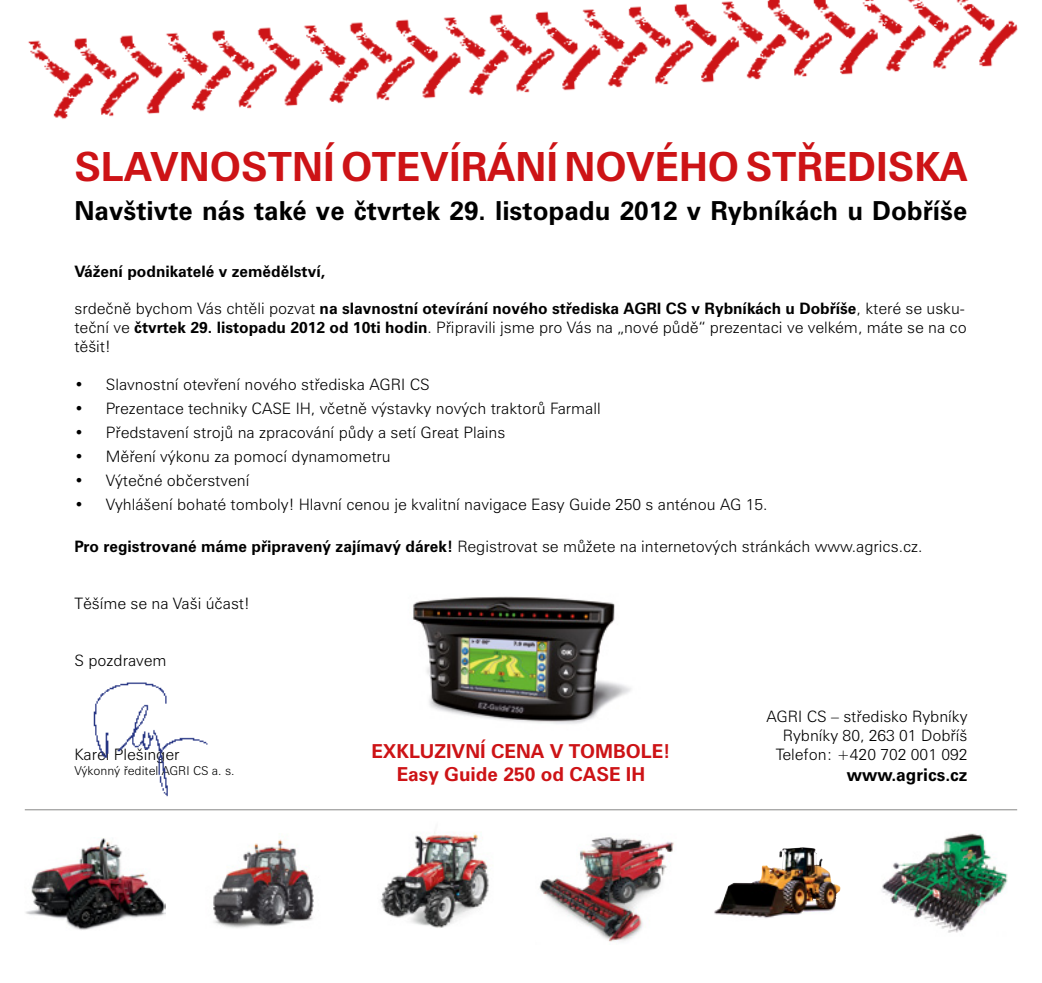
<style>
.page{position:relative;width:1042px;height:983px;background:#fff}
.page>*{position:absolute;margin:0;border:0;box-sizing:border-box;transform-origin:0 0}
.t1{font:700 40.25px "Zurich AT";color:#cd1316}
.t2{font:700 26.25px "Zurich AT";color:#000}
.t3{font:700 19.25px/23.1px "Zurich AT";color:#cd1316;text-align:center}
.t4{font:700 17.5px "Zurich AT";color:#000}
.t5{font:300 15.75px/18.9px "Zurich AT";color:#000}
.t6{font:700 15.75px "Zurich AT";color:#000}
.t7{font:300 12.25px "Zurich AT";color:#000}
.s1{font-weight:700}
</style>
<div class="page">
<img style="left:25px;top:838px;width:140px;height:92px">
<img style="left:213px;top:839px;width:101px;height:89px">
<img style="left:380px;top:832px;width:109px;height:96px">
<img style="left:539px;top:837px;width:135px;height:105px">
<img style="left:882px;top:833px;width:126px;height:100px">
<img style="left:714px;top:847px;width:126px;height:71px">
<hr style="left:25px;top:809px;width:992px;height:1px;background:#878786">
<img style="left:93px;top:682px;width:115px;height:115px">
<img style="left:28px;top:35px;width:133px;height:84px">
<img style="left:161px;top:27px;width:138px;height:85px">
<img style="left:299px;top:19px;width:140px;height:85px">
<img style="left:439px;top:11px;width:138px;height:85px">
<img style="left:577px;top:3px;width:139px;height:85px">
<img style="left:716px;top:0;width:140px;height:80px">
<img style="left:856px;top:0;width:162px;height:72px">
<img style="left:413px;top:596px;width:218px;height:128px">
<h1 class="t1" style="left:74px;top:142px;width:894px">SLAVNOSTNÍ OTEVÍRÁNÍ NOVÉHO STŘEDISKA</h1>
<h2 class="t2" style="left:74px;top:194px;width:894px">Navštivte nás také ve čtvrtek 29. listopadu 2012 v Rybníkách u Dobříše</h2>
<p class="t6" style="left:74px;top:261px;width:252px">Vážení podnikatelé v zemědělství,</p>
<p class="t5" style="left:74px;top:299px;width:894px">srdečně bychom Vás chtěli pozvat <span class="s1">na slavnostní otevírání nového střediska AGRI CS v Rybníkách u Dobříše</span>, které se usku&shy;teční ve <span class="s1">čtvrtek 29. listopadu 2012 od 10ti hodin</span>. Připravili jsme pro Vás na „nové půdě“ prezentaci ve velkém, máte se na co těšit!</p>
<p class="t5" style="left:74px;top:375px;width:357px">• Slavnostní otevření nového střediska AGRI CS</p>
<p class="t5" style="left:74px;top:399px;width:528px">• Prezentace techniky CASE IH, včetně výstavky nových traktorů Farmall</p>
<p class="t5" style="left:74px;top:422px;width:432px">• Představení strojů na zpracování půdy a setí Great Plains</p>
<p class="t5" style="left:74px;top:446px;width:318px">• Měření výkonu za pomocí dynamometru</p>
<p class="t5" style="left:74px;top:470px;width:176px">• Výtečné občerstvení</p>
<p class="t5" style="left:74px;top:494px;width:694px">• Vyhlášení bohaté tomboly! Hlavní cenou je kvalitní navigace Easy Guide 250 s anténou AG 15.</p>
<p class="t5" style="left:74px;top:537px;width:849px"><span class="s1">Pro registrované máme připravený zajímavý dárek!</span> Registrovat se můžete na internetových stránkách www.agrics.cz.</p>
<p class="t5" style="left:74px;top:593px;width:177px">Těšíme se na Vaši účast!</p>
<p class="t5" style="left:74px;top:650px;width:94px">S pozdravem</p>
<p class="t5" style="left:74px;top:745px;width:106px">Karel Plešinger</p>
<p class="t7" style="left:74px;top:763px;width:162px">Výkonný ředitel AGRI CS a. s.</p>
<p class="t3" style="left:371px;top:738px;width:301px">EXKLUZIVNÍ CENA V TOMBOLE!<br>Easy Guide 250 od CASE IH</p>
<p class="t5" style="left:766px;top:706px;width:203px;text-align:right">AGRI CS – středisko Rybníky<br>Rybníky 80, 263 01 Dobříš<br>Telefon: +420 702 001 092</p>
<p class="t4" style="left:847px;top:763px;width:122px">www.agrics.cz</p>
</div>
